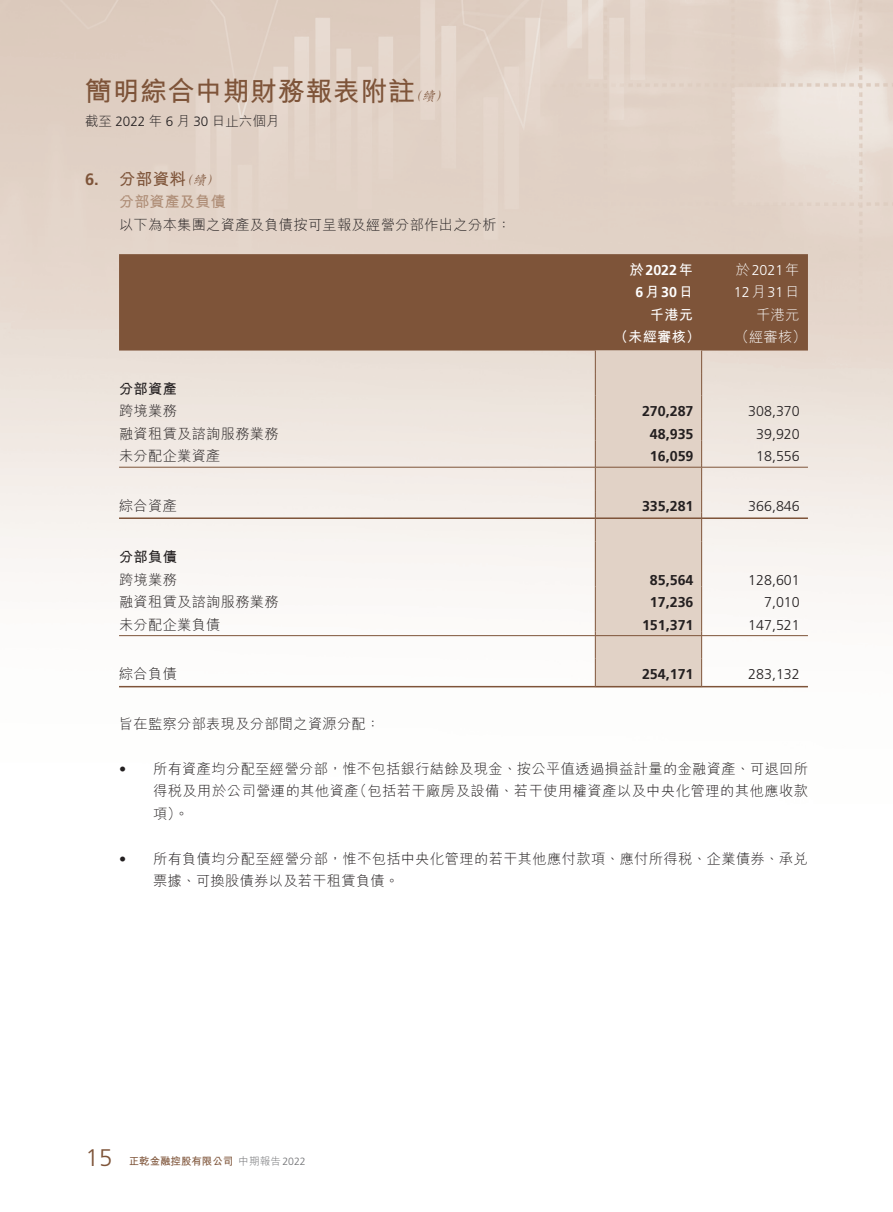
<style>
.page{position:relative;width:893px;height:1212px;background:#fff}
.page>*{position:absolute;margin:0;border:0;box-sizing:border-box;transform-origin:0 0}
.t1{font:700 27px "M Hei HK";letter-spacing:.02em;color:#7e5439}
.t2{font:300 24px "Frutiger LT Std";color:#7e5439}
._01_H1{font:700 16.5px "M Hei HK";color:#7e5439}
._01_H1-2{font:700 16.5px "Frutiger LT Std";color:#7e5439}
._02_H2{font:700 15px "M Hei HK";letter-spacing:.02em;color:#ae8d76}
._00_txt{font:300 14.25px/22.5px "M Hei HK";letter-spacing:.025em;color:#231f20}
._50_Table_txt{font:300 14.25px "Frutiger LT Std";color:#231f20}
._50_Table_txt-2{font:700 14.25px "Frutiger LT Std";color:#231f20}
._50_Table_txt-3{font:300 14.25px "M Hei HK";letter-spacing:.02em;color:#231f20}
._50_Table_txt-4{font:300 14.25px "Frutiger LT Std";color:#fff}
._50_Table_txt-5{font:700 14.25px "Frutiger LT Std";color:#fff}
._50_Table_txt-6{font:700 14.25px "M Hei HK";letter-spacing:.02em;color:#fff}
._50_Table_txt-7{font:300 14.25px "M Hei HK";letter-spacing:.02em;color:#fff}
._50_Table_txt-8{font:700 14.25px "M Hei HK";letter-spacing:.02em;color:#231f20}
._00_txt-2{font:300 14.25px "Frutiger LT Std";color:#231f20}
.t3{font:300 13.5px "M Hei HK";color:#231f20}
._01_H1-3{font:italic 500 13.5px "M Kai HK";color:#7e5439}
.t4{font:700 10.5px "M Hei HK";letter-spacing:-.005em;color:#7e5439}
.t5{font:300 10.5px "M Hei HK";color:#6c6d70}
.s1{font-family:"Frutiger LT Std"}
.s2{font-family:"M Hei HK"}
</style>
<div class="page">
<img style="left:0;top:0;width:893px;height:688px">
<div style="left:119px;top:254px;width:689px;height:96px;background:#7e5439"></div>
<div style="left:595px;top:350px;width:107px;height:337px;background:#e1d2c6"></div>
<hr style="left:119px;top:467px;width:476px;height:1px;background:#7e5439">
<hr style="left:596px;top:467px;width:105px;height:1px;background:#7e5439">
<hr style="left:702px;top:467px;width:106px;height:1px;background:#7e5439">
<hr style="left:119px;top:517px;width:476px;height:2px;background:#7e5439">
<hr style="left:596px;top:517px;width:105px;height:2px;background:#7e5439">
<hr style="left:702px;top:517px;width:106px;height:2px;background:#7e5439">
<hr style="left:119px;top:635px;width:476px;height:1px;background:#7e5439">
<hr style="left:596px;top:635px;width:105px;height:1px;background:#7e5439">
<hr style="left:702px;top:635px;width:106px;height:1px;background:#7e5439">
<hr style="left:119px;top:686px;width:476px;height:1px;background:#7e5439">
<hr style="left:596px;top:686px;width:105px;height:1px;background:#7e5439">
<hr style="left:702px;top:686px;width:106px;height:1px;background:#7e5439">
<h1 class="t1" style="left:85px;top:71px;width:331px">簡明綜合中期財務報表附註</h1>
<p class="_01_H1-3" style="left:422px;top:86px;width:19px">續</p>
<p class="_01_H1-3" style="left:408px;top:86px;width:19px">（</p>
<p class="_01_H1-3" style="left:435px;top:86px;width:19px">(</p>
<p class="t3" style="left:85px;top:114px;width:196px">截至 <span class="s1">2022</span> 年 <span class="s1">6</span> 月 <span class="s1">30</span> 日止六個月</p>
<p class="_01_H1-2" style="left:85px;top:169px;width:15px">6.</p>
<p class="_01_H1" style="left:119px;top:167px;width:68px">分部資料</p>
<p class="_01_H1-3" style="left:193px;top:170px;width:19px">續</p>
<p class="_01_H1-3" style="left:179px;top:170px;width:19px">（</p>
<p class="_01_H1-3" style="left:206px;top:170px;width:19px">(</p>
<p class="_02_H2" style="left:119px;top:191px;width:108px">分部資產及負債</p>
<p class="_00_txt" style="left:119px;top:213px;width:393px">以下為本集團之資產及負債按可呈報及經營分部作出之分析：</p>
<p class="_50_Table_txt-5" style="left:629px;top:261px;width:65px"><span class="s2">於</span>2022<span class="s2">年</span></p>
<p class="_50_Table_txt-5" style="left:635px;top:284px;width:59px">6<span class="s2">月</span>30<span class="s2">日</span></p>
<p class="_50_Table_txt-6" style="left:650px;top:304px;width:45px">千港元</p>
<p class="_50_Table_txt-4" style="left:736px;top:262px;width:65px"><span class="s2">於</span>2021<span class="s2">年</span></p>
<p class="_50_Table_txt-4" style="left:734px;top:284px;width:67px">12<span class="s2">月</span>31<span class="s2">日</span></p>
<p class="_50_Table_txt-7" style="left:756px;top:307px;width:45px">千港元</p>
<p class="_50_Table_txt-6" style="left:614px;top:327px;width:88px">（未經審核）</p>
<p class="_50_Table_txt-7" style="left:735px;top:330px;width:73px">（經審核(</p>
<p class="_50_Table_txt-8" style="left:119px;top:378px;width:59px">分部資產</p>
<p class="_50_Table_txt-3" style="left:119px;top:404px;width:59px">跨境業務</p>
<p class="_50_Table_txt-2" style="left:642px;top:403px;width:53px">270,287</p>
<p class="_50_Table_txt" style="left:748px;top:403px;width:53px">308,370</p>
<p class="_50_Table_txt-3" style="left:119px;top:426px;width:161px">融資租賃及諮詢服務業務</p>
<p class="_50_Table_txt-2" style="left:650px;top:425px;width:45px">48,935</p>
<p class="_50_Table_txt" style="left:756px;top:426px;width:45px">39,920</p>
<p class="_50_Table_txt-3" style="left:119px;top:449px;width:103px">未分配企業資產</p>
<p class="_50_Table_txt-2" style="left:650px;top:448px;width:45px">16,059</p>
<p class="_50_Table_txt" style="left:756px;top:448px;width:45px">18,556</p>
<p class="_50_Table_txt-3" style="left:119px;top:498px;width:59px">綜合資產</p>
<p class="_50_Table_txt-8" style="left:119px;top:546px;width:59px">分部負債</p>
<p class="_50_Table_txt-2" style="left:642px;top:497px;width:53px">335,281</p>
<p class="_50_Table_txt" style="left:748px;top:498px;width:53px">366,846</p>
<p class="_50_Table_txt-3" style="left:119px;top:572px;width:59px">跨境業務</p>
<p class="_50_Table_txt-2" style="left:650px;top:571px;width:45px">85,564</p>
<p class="_50_Table_txt" style="left:748px;top:572px;width:53px">128,601</p>
<p class="_50_Table_txt-3" style="left:119px;top:595px;width:161px">融資租賃及諮詢服務業務</p>
<p class="_50_Table_txt-2" style="left:650px;top:594px;width:45px">17,236</p>
<p class="_50_Table_txt" style="left:764px;top:594px;width:37px">7,010</p>
<p class="_50_Table_txt-3" style="left:119px;top:617px;width:103px">未分配企業負債</p>
<p class="_50_Table_txt-2" style="left:642px;top:616px;width:53px">151,371</p>
<p class="_50_Table_txt" style="left:748px;top:617px;width:53px">147,521</p>
<p class="_50_Table_txt-3" style="left:119px;top:667px;width:59px">綜合負債</p>
<p class="_00_txt" style="left:119px;top:712px;width:263px">旨在監察分部表現及分部間之資源分配：</p>
<p class="_00_txt" style="left:153px;top:757px;width:657px">所有資產均分配至經營分部，惟不包括銀行結餘及現金、按公平值透過損益計量的金融資產、可退回所</p>
<p class="_50_Table_txt-2" style="left:642px;top:666px;width:53px">254,171</p>
<p class="_50_Table_txt" style="left:748px;top:666px;width:53px">283,132</p>
<p class="_00_txt-2" style="left:119px;top:761px;width:9px">•</p>
<p class="_00_txt-2" style="left:119px;top:851px;width:9px">•</p>
<p class="_00_txt" style="left:353px;top:779px;width:457px">（包括若干廠房及設備、若干使用權資產以及中央化管理的其他應收款</p>
<p class="_00_txt" style="left:153px;top:779px;width:207px">得稅及用於公司營運的其他資產項。(</p>
<p class="_00_txt" style="left:153px;top:847px;width:656px">所有負債均分配至經營分部，惟不包括中央化管理的若干其他應付款項、應付所得稅、企業債券、承兌</p>
<p class="_00_txt" style="left:153px;top:869px;width:247px">票據、可換股債券以及若干租賃負債。</p>
<h2 class="t2" style="left:86px;top:1144px;width:28px">15</h2>
<p class="t4" style="left:129px;top:1154px;width:106px">正乾金融控股有限公司</p>
<p class="t5" style="left:238px;top:1156px;width:69px">中期報告<span class="s1">2022</span></p>
</div>
